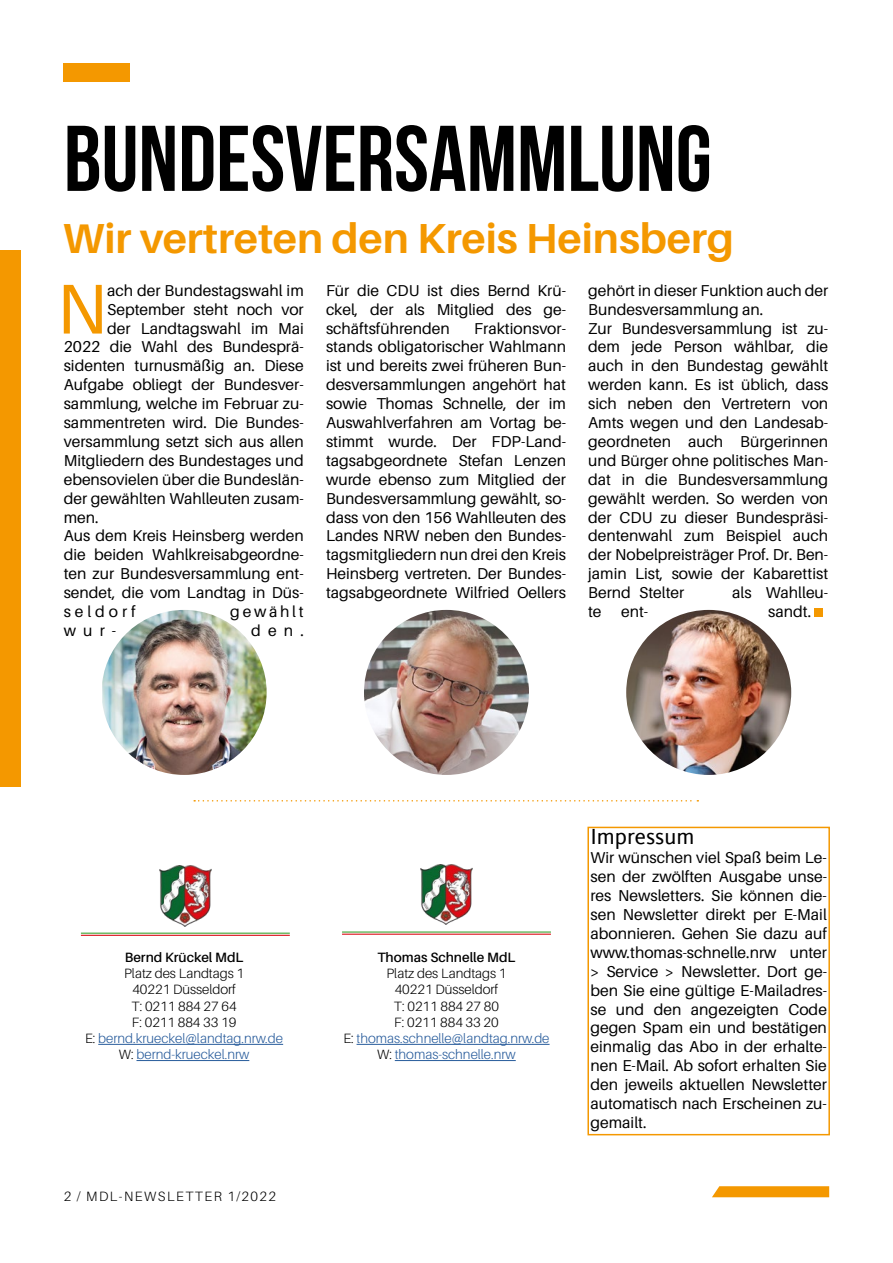
<style>
.page{position:relative;width:893px;height:1263px;background:#fff}
.page>*{position:absolute;margin:0;border:0;box-sizing:border-box;transform-origin:0 0}
.t1{font:93px "Bebas Neue";color:#000}
.t2{font:70.5px "Aileron";color:#f49800}
.t3{font:700 42px "Aileron";color:#f49800}
.t4{font:22.5px "CDU Kievit Tab";color:#000}
.t5{font:15.75px/18.9px "Aileron";color:#000;text-align:justify}
.t6{font:15.75px "Aileron";letter-spacing:.25em;color:#000}
.t7{font:15.75px "Aileron";letter-spacing:.17em;color:#000}
.t8{font:300 13.5px/16.2px "Aileron";color:#000;text-align:center}
.t9{font:600 13.5px "Aileron";color:#000}
.t10{font:300 13.5px "Aileron";letter-spacing:.11em;color:#000}
.s1{color:#275b9b}
</style>
<div class="page">
<div style="left:63px;top:64px;width:66px;height:18px;background:#f49800"></div>
<div style="left:0;top:251px;width:20px;height:536px;background:#f49800"></div>
<svg style="left:712px;top:1186px;width:117px;height:11px"></svg>
<div style="left:587px;top:827px;width:243px;height:308px;border:2px solid #f49800"></div>
<hr style="left:98px;top:1044px;width:185px;height:1px;background:#275b9b">
<hr style="left:136px;top:1060px;width:113px;height:1px;background:#275b9b">
<img style="left:159px;top:865px;width:53px;height:61px">
<img style="left:420px;top:864px;width:53px;height:61px">
<hr style="left:357px;top:1044px;width:193px;height:1px;background:#275b9b">
<hr style="left:395px;top:1060px;width:121px;height:1px;background:#275b9b">
<hr style="left:81px;top:933px;width:209px;height:1px;background:#3fa535">
<hr style="left:342px;top:931px;width:209px;height:2px;background:#3fa535">
<hr style="left:81px;top:935px;width:209px;height:1px;background:#da1118">
<hr style="left:342px;top:934px;width:209px;height:1px;background:#da1118">
<svg style="left:194px;top:800px;width:504px;height:1px"></svg>
<div style="left:814px;top:608px;width:9px;height:9px;background:#f49800"></div>
<img style="left:364px;top:610px;width:165px;height:165px;border-radius:82px">
<img style="left:102px;top:610px;width:165px;height:165px">
<img style="left:626px;top:610px;width:165px;height:165px;border-radius:82px">
<h1 class="t1" style="left:64px;top:108px;width:650px">BUNDESVERSAMMLUNG</h1>
<h3 class="t3" style="left:63px;top:215px;width:673px">Wir vertreten den Kreis Heinsberg</h3>
<h2 class="t2" style="left:57px;top:270px;width:52px">N</h2>
<p class="t5" style="left:107px;top:281px;width:198px">ach der Bundestagswahl im</p>
<p class="t5" style="left:588px;top:281px;width:242px;text-align:left">gehört in dieser Funktion auch der<br>Bundesversammlung an.<br>Zur Bundesversammlung ist zu&shy;dem jede Person wählbar, die auch in den Bundestag gewählt werden kann. Es ist üblich, dass sich neben den Vertretern von<br>Amts wegen und den Landesab&shy;geordneten auch Bürgerinnen und Bürger ohne politisches Man&shy;dat in die Bundesversammlung gewählt werden. So werden von der CDU zu dieser Bundespräsi&shy;dentenwahl zum Beispiel auch der Nobelpreisträger Prof. Dr. Ben&shy;jamin List, sowie der Kabarettist<br>Bernd Stelter</p>
<p class="t5" style="left:326px;top:281px;width:242px">Für die CDU ist dies Bernd Krü&shy;ckel, der als Mitglied des ge&shy;schäftsführenden</p>
<p class="t5" style="left:107px;top:300px;width:198px">September steht noch vor</p>
<p class="t5" style="left:107px;top:319px;width:198px">der Landtagswahl im Mai</p>
<p class="t5" style="left:64px;top:338px;width:241px">2022 die Wahl des Bundesprä-</p>
<p class="t5" style="left:64px;top:357px;width:241px">sidenten turnusmäßig an. Diese</p>
<p class="t5" style="left:64px;top:375px;width:241px">Aufgabe obliegt der Bundesver-</p>
<p class="t5" style="left:64px;top:394px;width:242px">sammlung, welche im Februar zu-</p>
<p class="t5" style="left:64px;top:413px;width:241px">sammentreten wird. Die Bundes-</p>
<p class="t5" style="left:64px;top:432px;width:241px">versammlung setzt sich aus allen</p>
<p class="t5" style="left:64px;top:451px;width:242px">Mitgliedern des Bundestages und</p>
<p class="t5" style="left:64px;top:470px;width:242px">ebensovielen über die Bundeslän-</p>
<p class="t5" style="left:64px;top:489px;width:242px">der gewählten Wahlleuten zusam-</p>
<p class="t5" style="left:64px;top:508px;width:36px">men.</p>
<p class="t5" style="left:64px;top:527px;width:242px">Aus dem Kreis Heinsberg werden</p>
<p class="t5" style="left:64px;top:546px;width:241px">die beiden Wahlkreisabgeordne-</p>
<p class="t5" style="left:64px;top:564px;width:242px">ten zur Bundesversammlung ent-</p>
<p class="t5" style="left:64px;top:583px;width:242px">sendet, die vom Landtag in Düs-</p>
<p class="t6" style="left:64px;top:603px;width:73px">seldorf</p>
<p class="t7" style="left:230px;top:603px;width:75px">gewählt</p>
<p class="t5" style="left:64px;top:621px;width:54px">wur-</p>
<p class="t5" style="left:251px;top:621px;width:54px">den.</p>
<p class="t5" style="left:326px;top:319px;width:242px;text-indent:148px">Fraktionsvor&shy;stands obligatorischer Wahlmann ist und bereits zwei früheren Bun&shy;desversammlungen angehört hat sowie Thomas Schnelle, der im Auswahlverfahren am Vortag be&shy;stimmt wurde. Der FDP-Land&shy;tagsabgeordnete Stefan Lenzen wurde ebenso zum Mitglied der Bundesversammlung gewählt, so&shy;dass von den 156 Wahlleuten des Landes NRW neben den Bundes&shy;tagsmitgliedern nun drei den Kreis Heinsberg vertreten. Der Bundes&shy;tagsabgeordnete Wilfried Oellers</p>
<p class="t5" style="left:732px;top:583px;width:97px">als Wahlleu-</p>
<p class="t5" style="left:588px;top:602px;width:62px">te ent-</p>
<p class="t5" style="left:768px;top:602px;width:44px">sandt.</p>
<p class="t9" style="left:125px;top:950px;width:120px">Bernd Krückel MdL</p>
<p class="t8" style="left:85px;top:965px;width:200px">Platz des Landtags 1<br>40221 Düsseldorf<br>T: 0211 884 27 64<br>F: 0211 884 33 19<br>E: <span class="s1">bernd.krueckel@landtag.nrw.de<br></span>W: <span class="s1">bernd-krueckel.nrw</span></p>
<p class="t10" style="left:64px;top:1189px;width:214px">2 / MDL-NEWSLETTER 1/2022</p>
<p class="t9" style="left:378px;top:950px;width:139px">Thomas Schnelle MdL</p>
<p class="t8" style="left:343px;top:965px;width:208px">Platz des Landtags 1<br>40221 Düsseldorf<br>T: 0211 884 27 80<br>F: 0211 884 33 20<br>E: <span class="s1">thomas.schnelle@landtag.nrw.de<br></span>W: <span class="s1">thomas-schnelle.nrw</span></p>
<h3 class="t4" style="left:590px;top:824px;width:105px">Impressum</h3>
<p class="t5" style="left:590px;top:848px;width:238px">Wir wünschen viel Spaß beim Le&shy;sen der zwölften Ausgabe unse&shy;res Newsletters. Sie können die&shy;sen Newsletter direkt per E-Mail abonnieren. Gehen Sie dazu auf www.thomas-schnelle.nrw unter &gt; Service &gt; Newsletter. Dort ge&shy;ben Sie eine gültige E-Mailadres&shy;se und den angezeigten Code gegen Spam ein und bestätigen einmalig das Abo in der erhalte&shy;nen E-Mail. Ab sofort erhalten Sie den jeweils aktuellen Newsletter automatisch nach Erscheinen zu&shy;gemailt.</p>
</div>
